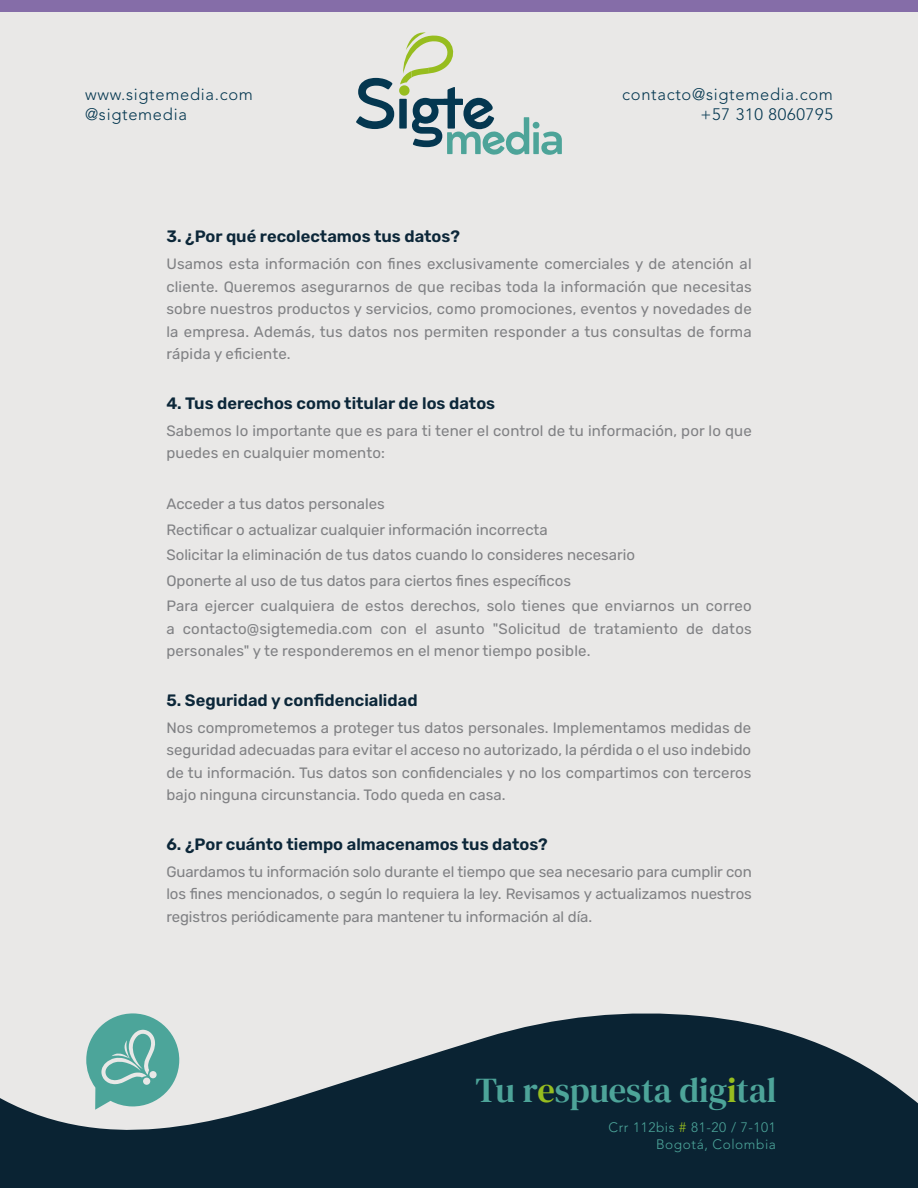
<style>
.page{position:relative;width:918px;height:1188px;background:#e9e8e7}
.page>*{position:absolute;margin:0;border:0;box-sizing:border-box;transform-origin:0 0}
.t1{font:34.8px "DM Serif Text";color:#4da499}
.t2{font:600 16.5px "Rubik";color:#0c2739}
.t3{font:300 16.5px/19.8px "Avenir LT Std";letter-spacing:.045em;color:#043750;text-align:right}
.t4{font:15px/22.5px "Rubik";letter-spacing:.005em;color:#808184;text-align:justify}
.t5{font:300 13.65px/16.4px "Avenir LT Std";letter-spacing:.045em;color:#4ca59a;text-align:right}
.s1{color:#97bd1f}
</style>
<div class="page">
<svg style="left:0;top:1013px;width:918px;height:175px;fill:#0a2333"></svg>
<svg style="left:356px;top:32px;width:206px;height:123px"></svg>
<div style="left:0;top:0;width:918px;height:12px;background:#856da8"></div>
<svg style="left:86px;top:1013px;width:94px;height:97px"></svg>
<div style="left:149px;top:1071px;width:8px;height:7px;background:#e9e8e7;border-radius:50%"></div>
<div style="left:143px;top:1078px;width:7px;height:7px;background:#e9e8e7;border-radius:50%"></div>
<p class="t3" style="left:85px;top:84px;width:169px;text-align:left">www.sigtemedia.com @sigtemedia</p>
<p class="t3" style="left:622px;top:84px;width:212px">contacto@sigtemedia.com +57 310 8060795</p>
<p class="t2" style="left:166px;top:227px;width:295px">3. ¿Por qué recolectamos tus datos?</p>
<p class="t4" style="left:166px;top:253px;width:587px">Usamos esta información con fines exclusivamente comerciales y de atención al cliente. Queremos asegurarnos de que recibas toda la información que necesitas sobre nuestros productos y servicios, como promociones, eventos y novedades de la empresa. Además, tus datos nos permiten responder a tus consultas de forma rápida y eficiente.</p>
<p class="t2" style="left:166px;top:393px;width:330px">4. Tus derechos como titular de los datos</p>
<p class="t4" style="left:166px;top:419px;width:587px">Sabemos lo importante que es para ti tener el control de tu información, por lo que puedes en cualquier momento:</p>
<p class="t4" style="left:166px;top:491px;width:587px;line-height:25.5px;text-align:left">Acceder a tus datos personales<br>Rectificar o actualizar cualquier información incorrecta<br>Solicitar la eliminación de tus datos cuando lo consideres necesario<br>Oponerte al uso de tus datos para ciertos fines específicos<br>Para ejercer cualquiera de estos derechos, solo tienes que enviarnos un correo</p>
<p class="t4" style="left:166px;top:617px;width:587px">a contacto@sigtemedia.com con el asunto "Solicitud de tratamiento de datos personales" y te responderemos en el menor tiempo posible.</p>
<p class="t2" style="left:166px;top:690px;width:253px">5. Seguridad y confidencialidad</p>
<p class="t4" style="left:166px;top:716px;width:587px">Nos comprometemos a proteger tus datos personales. Implementamos medidas de seguridad adecuadas para evitar el acceso no autorizado, la pérdida o el uso indebido de tu información. Tus datos son confidenciales y no los compartimos con terceros bajo ninguna circunstancia. Todo queda en casa.</p>
<p class="t2" style="left:166px;top:834px;width:383px">6. ¿Por cuánto tiempo almacenamos tus datos?</p>
<p class="t4" style="left:166px;top:860px;width:587px">Guardamos tu información solo durante el tiempo que sea necesario para cumplir con los fines mencionados, o según lo requiera la ley. Revisamos y actualizamos nuestros registros periódicamente para mantener tu información al día.</p>
<h1 class="t1" style="left:475px;top:1070px;width:303px">Tu r<span class="s1">e</span>spuesta dig<span class="s1">i</span>tal</h1>
<p class="t5" style="left:609px;top:1119px;width:169px">Crr 112bis <span class="s1">#</span> 81-20 / 7-101<br>Bogotá, Colombia</p>
</div>
